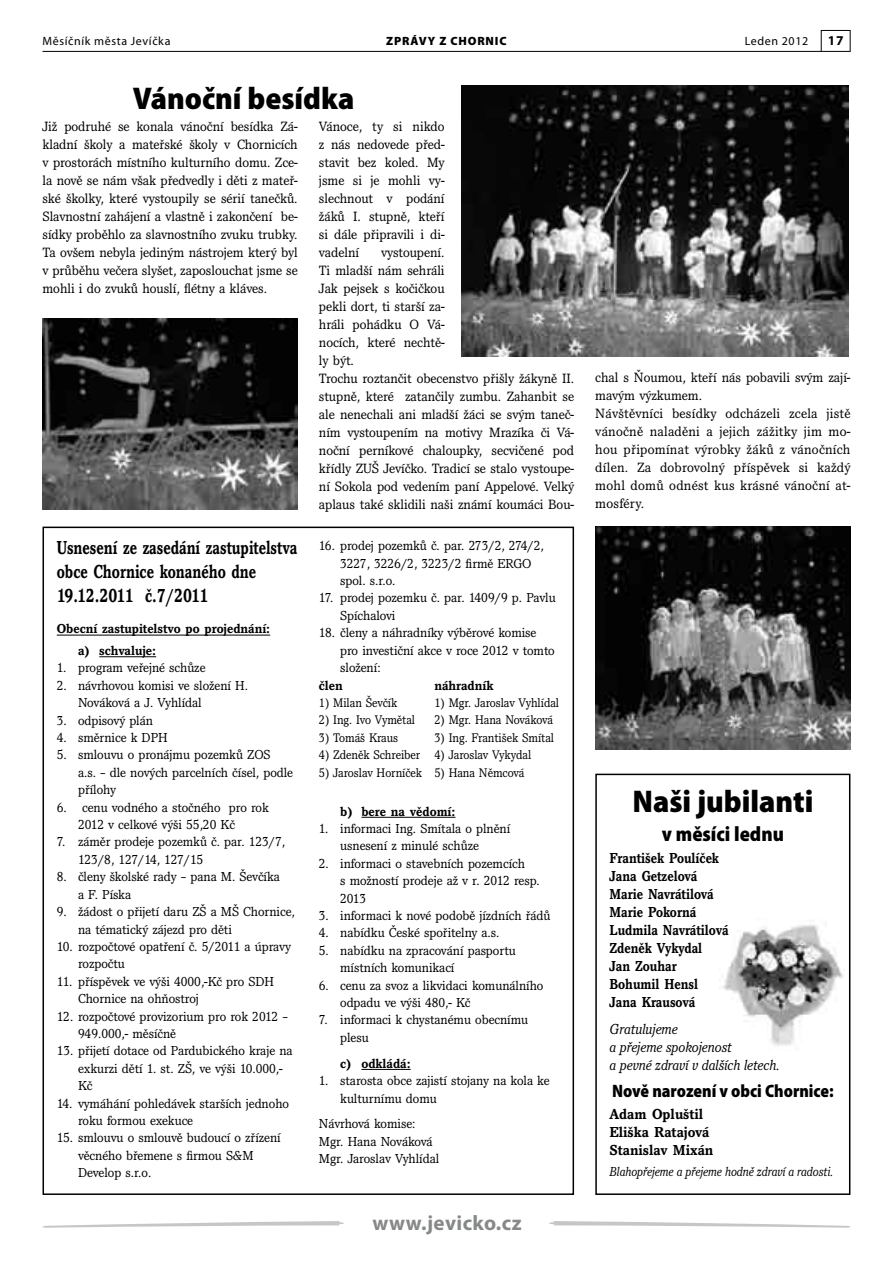
<style>
.page{position:relative;width:893px;height:1263px;background:#fff}
.page>*{position:absolute;margin:0;border:0;box-sizing:border-box;transform-origin:0 0}
.t1{font:900 semi-condensed 31.5px "Myriad Pro";color:#000}
.t2{font:700 21px "Myriad Pro";letter-spacing:.02em;color:#87888a}
.t3{font:900 semi-condensed 21px "Myriad Pro";color:#000;scale:.96 1}
.t4{font:700 19.5px/24px "Pacella Itc TOT";color:#000;scale:.81 1}
.t5{font:900 semi-condensed 18px "Myriad Pro";color:#000;scale:.94 1}
.t6{font:700 15px/18px "Pacella Itc TOT";color:#000;scale:.91 1}
.t7{font:italic 15px/18px "Pacella Itc TOT";color:#000;scale:.96 1}
.t8{font:700 15px/18px "Pacella Itc TOT";color:#000}
.t9{font:13.95px/18px "Pacella Itc TOT";color:#000;text-align:justify}
.t10{font:13.95px/18px "Pacella Itc TOT";letter-spacing:.02em;color:#000}
.t11{font:13.5px/17.4px "Pacella Itc TOT";color:#000}
.t12{font:700 13.5px/21.6px "Pacella Itc TOT";color:#000}
.t13{font:italic 13.5px "Pacella Itc TOT";color:#000;scale:.91 1}
.t14{font:700 13.5px "Myriad Pro";color:#000}
.t15{font:12.9px "Pacella Itc TOT";color:#000;scale:.96 1}
.t16{font:12px "Myriad Pro";letter-spacing:.05em;color:#000}
.t17{font:900 12px "Myriad Pro";letter-spacing:.07em;color:#000}
</style>
<div class="page">
<hr style="left:43px;top:51px;width:807px;height:1px;background:#000">
<div style="left:821px;top:30px;width:29px;height:22px;border:1px solid #000"></div>
<svg style="left:42px;top:1221px;width:302px;height:7px"></svg>
<svg style="left:549px;top:1221px;width:302px;height:7px"></svg>
<img style="left:722px;top:925px;width:121px;height:121px">
<div style="left:595px;top:774px;width:255px;height:421px;border:2px solid #000"></div>
<hr style="left:57px;top:635px;width:213px;height:1px;background:#000">
<hr style="left:99px;top:656px;width:57px;height:1px;background:#000">
<hr style="left:361px;top:817px;width:94px;height:1px;background:#000">
<hr style="left:361px;top:1069px;width:50px;height:1px;background:#000">
<div style="left:43px;top:527px;width:531px;height:668px;border:2px solid #000"></div>
<img style="left:462px;top:86px;width:387px;height:271px">
<img style="left:595px;top:526px;width:255px;height:224px">
<img style="left:43px;top:318px;width:255px;height:192px">
<p class="t17" style="left:386px;top:34px;width:122px">ZPRÁVY Z CHORNIC</p>
<p class="t16" style="left:43px;top:34px;width:130px">Měsíčník města Jevíčka</p>
<p class="t16" style="left:745px;top:34px;width:65px">Leden 2012</p>
<p class="t14" style="left:828px;top:32px;width:17px">17</p>
<h1 class="t1" style="left:133px;top:80px;width:223px">Vánoční besídka</h1>
<p class="t9" style="left:43px;top:117px;width:257px">Již podruhé se konala vánoční besídka Zá&shy;kladní školy a mateřské školy v Chornicích v prostorách místního kulturního domu. Zce&shy;la nově se nám však předvedly i děti z mateř&shy;ské školky, které vystoupily se sérií tanečků.<br>Slavnostní zahájení a vlastně i zakončení be&shy;sídky proběhlo za slavnostního zvuku trubky.<br>Ta ovšem nebyla jediným nástrojem který byl v průběhu večera slyšet, zaposlouchat jsme se mohli i do zvuků houslí, flétny a kláves.</p>
<p class="t9" style="left:319px;top:117px;width:127px">Vánoce, ty si nikdo z nás nedovede před&shy;stavit bez koled. My jsme si je mohli vy&shy;slechnout v podání žáků I. stupně, kteří si dále připravili i di&shy;vadelní</p>
<p class="t9" style="left:319px;top:243px;width:257px;text-align:left;text-indent:62px">vystoupení.<br>Ti mladší nám sehráli<br>Jak pejsek s kočičkou<br>pekli dort, ti starší za-<br>hráli pohádku O Vá-<br>nocích, které nechtě-<br>ly být.<br>Trochu roztančit obecenstvo přišly žákyně II. stupně, které zatančily zumbu. Zahanbit se ale nenechali ani mladší žáci se svým taneč&shy;ním vystoupením na motivy Mrazíka či Vá&shy;noční perníkové chaloupky, secvičené pod křídly ZUŠ Jevíčko. Tradicí se stalo vystoupe&shy;ní Sokola pod vedením paní Appelové. Velký aplaus také sklidili naši známí koumáci Bou-</p>
<h3 class="t4" style="left:57px;top:537px;width:299px">Usnesení ze zasedání zastupitelstva obce Chornice konaného dne<br>19.12.2011 č.7/2011</h3>
<p class="t12" style="left:78px;top:619px;width:194px;text-indent:-21px">Obecní zastupitelstvo po projednání: a) schvaluje:</p>
<p class="t11" style="left:57px;top:660px;width:150px">1. program veřejné schůze</p>
<p class="t11" style="left:78px;top:677px;width:171px;text-indent:-21px">2. návrhovou komisi ve složení H.<br>Nováková a J. Vyhlídal</p>
<p class="t11" style="left:57px;top:712px;width:98px">3. odpisový plán</p>
<p class="t11" style="left:57px;top:729px;width:112px">4. směrnice k DPH</p>
<p class="t11" style="left:78px;top:747px;width:217px;text-indent:-21px">5. smlouvu o pronájmu pozemků ZOS<br>a.s. – dle nových parcelních čísel, podle přílohy</p>
<p class="t11" style="left:78px;top:799px;width:192px;text-indent:-21px">6. cenu vodného a stočného pro rok<br>2012 v celkové výši 55,20 Kč</p>
<p class="t11" style="left:78px;top:834px;width:209px;text-indent:-21px">7. záměr prodeje pozemků č. par. 123/7,<br>123/8, 127/14, 127/15</p>
<p class="t11" style="left:78px;top:868px;width:203px;text-indent:-21px">8. členy školské rady – pana M. Ševčíka a F. Píska</p>
<p class="t11" style="left:78px;top:903px;width:218px;text-indent:-21px">9. žádost o přijetí daru ZŠ a MŠ Chornice, na tématický zájezd pro děti</p>
<p class="t11" style="left:78px;top:938px;width:214px;text-indent:-21px">10. rozpočtové opatření č. 5/2011 a úpravy rozpočtu</p>
<p class="t11" style="left:78px;top:973px;width:197px;text-indent:-21px">11. příspěvek ve výši 4000,-Kč pro SDH<br>Chornice na ohňostroj</p>
<p class="t11" style="left:78px;top:1008px;width:212px;text-indent:-21px">12. rozpočtové provizorium pro rok 2012 –<br>949.000,- měsíčně</p>
<p class="t11" style="left:78px;top:1042px;width:216px;text-indent:-21px">13. přijetí dotace od Pardubického kraje na exkurzi dětí 1. st. ZŠ, ve výši 10.000,-<br>Kč</p>
<p class="t11" style="left:78px;top:1095px;width:212px;text-indent:-21px">14. vymáhání pohledávek starších jednoho roku formou exekuce</p>
<p class="t11" style="left:78px;top:1129px;width:204px;text-indent:-21px">15. smlouvu o smlouvě budoucí o zřízení věcného břemene s firmou S&amp;M<br>Develop s.r.o.</p>
<p class="t11" style="left:340px;top:537px;width:205px;text-indent:-21px">16. prodej pozemků č. par. 273/2, 274/2,<br>3227, 3226/2, 3223/2 firmě ERGO spol. s.r.o.</p>
<p class="t11" style="left:340px;top:590px;width:217px;text-indent:-21px">17. prodej pozemku č. par. 1409/9 p. Pavlu<br>Spíchalovi</p>
<p class="t11" style="left:340px;top:624px;width:216px;text-indent:-21px">18. členy a náhradníky výběrové komise pro investiční akce v roce 2012 v tomto složení:</p>
<p class="t12" style="left:319px;top:675px;width:25px">člen</p>
<p class="t12" style="left:434px;top:675px;width:60px">náhradník</p>
<p class="t15" style="left:319px;top:695px;width:83px">1) Milan Ševčík</p>
<p class="t15" style="left:434px;top:695px;width:131px">1) Mgr. Jaroslav Vyhlídal</p>
<p class="t15" style="left:319px;top:712px;width:102px">2) Ing. Ivo Vymětal</p>
<p class="t15" style="left:434px;top:712px;width:125px">2) Mgr. Hana Nováková</p>
<p class="t15" style="left:319px;top:730px;width:84px">3) Tomáš Kraus</p>
<p class="t15" style="left:434px;top:730px;width:126px">3) Ing. František Smítal</p>
<p class="t15" style="left:319px;top:747px;width:223px">4) Zdeněk Schreiber 4) Jaroslav Vykydal</p>
<p class="t15" style="left:319px;top:764px;width:215px">5) Jaroslav Horníček 5) Hana Němcová</p>
<p class="t12" style="left:340px;top:801px;width:117px">b) bere na vědomí:</p>
<p class="t11" style="left:340px;top:820px;width:172px;text-indent:-21px">1. informaci Ing. Smítala o plnění usnesení z minulé schůze</p>
<p class="t11" style="left:340px;top:855px;width:201px;text-indent:-21px">2. informaci o stavebních pozemcích<br>s možností prodeje až v r. 2012 resp.<br>2013</p>
<p class="t11" style="left:319px;top:907px;width:233px">3. informaci k nové podobě jízdních řádů</p>
<p class="t11" style="left:319px;top:925px;width:182px">4. nabídku České spořitelny a.s.</p>
<p class="t11" style="left:340px;top:942px;width:177px;text-indent:-21px">5. nabídku na zpracování pasportu místních komunikací</p>
<p class="t11" style="left:340px;top:977px;width:205px;text-indent:-21px">6. cenu za svoz a likvidaci komunálního odpadu ve výši 480,- Kč</p>
<p class="t11" style="left:340px;top:1012px;width:189px;text-indent:-21px">7. informaci k chystanému obecnímu plesu</p>
<p class="t12" style="left:340px;top:1053px;width:72px">c) odkládá:</p>
<p class="t11" style="left:340px;top:1072px;width:211px;text-indent:-21px">1. starosta obce zajistí stojany na kola ke kulturnímu domu</p>
<p class="t11" style="left:319px;top:1116px;width:122px">Návrhová komise:<br>Mgr. Hana Nováková<br>Mgr. Jaroslav Vyhlídal</p>
<h2 class="t2" style="left:372px;top:1209px;width:151px">www.jevicko.cz</h2>
<p class="t10" style="left:595px;top:369px;width:257px">chal s Ňoumou, kteří nás pobavili svým zají&shy;mavým výzkumem.<br>Návštěvníci besídky odcházeli zcela jistě vánočně naladěni a jejich zážitky jim mo&shy;hou připomínat výrobky žáků z vánočních dílen. Za dobrovolný příspěvek si každý mohl domů odnést kus krásné vánoční at&shy;mosféry.</p>
<h1 class="t1" style="left:632px;top:784px;width:182px">Naši jubilanti</h1>
<h2 class="t3" style="left:662px;top:822px;width:129px">v měsíci lednu</h2>
<p class="t6" style="left:610px;top:850px;width:132px">František Poulíček<br>Jana Getzelová<br>Marie Navrátilová<br>Marie Pokorná<br>Ludmila Navrátilová<br>Zdeněk Vykydal<br>Jan Zouhar<br>Bohumil Hensl<br>Jana Krausová</p>
<p class="t7" style="left:610px;top:1020px;width:179px">Gratulujeme<br>a přejeme spokojenost<br>a pevné zdraví v dalších letech.</p>
<h3 class="t5" style="left:612px;top:1080px;width:237px">Nově narození v obci Chornice:</h3>
<p class="t8" style="left:610px;top:1105px;width:105px">Adam Opluštil<br>Eliška Ratajová<br>Stanislav Mixán</p>
<p class="t13" style="left:610px;top:1163px;width:247px">Blahopřejeme a přejeme hodně zdraví a radosti.</p>
</div>
